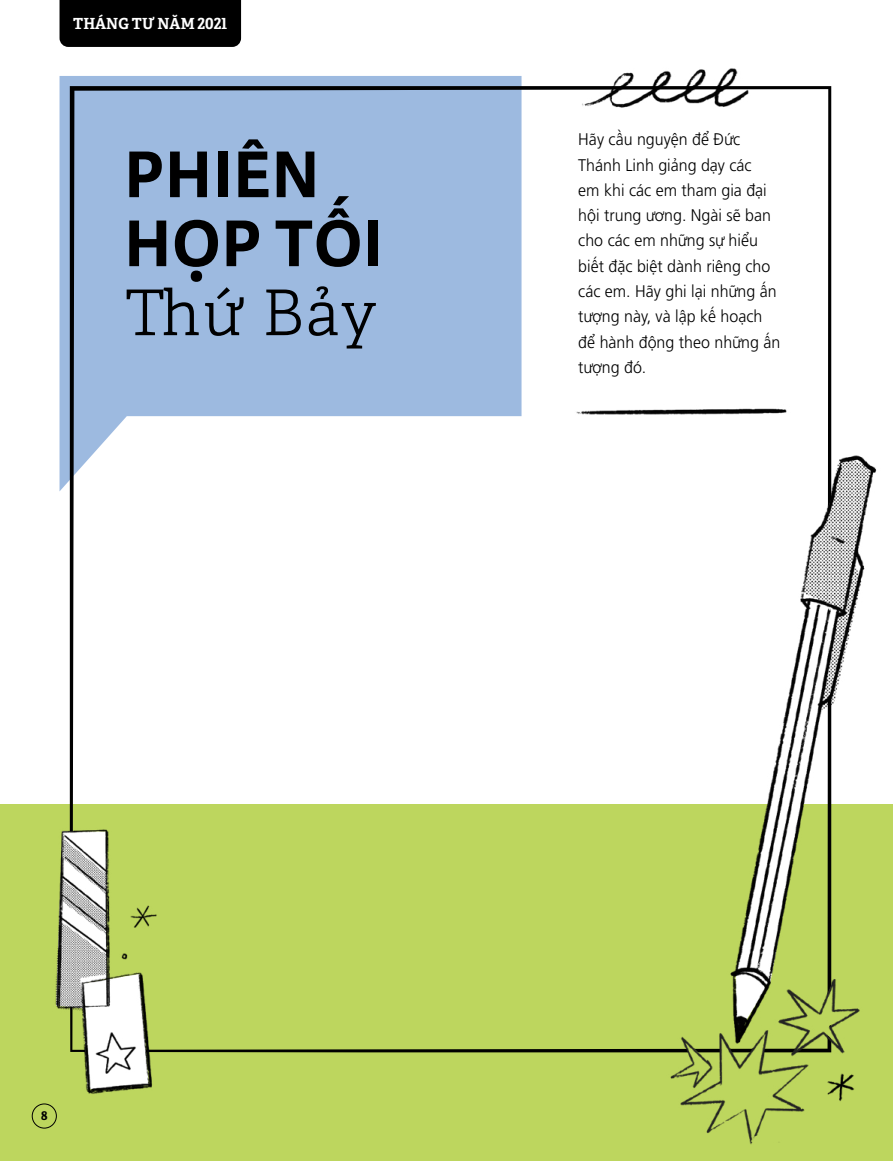
<style>
.page{position:relative;width:893px;height:1161px;background:#fff}
.page>*{position:absolute;margin:0;border:0;box-sizing:border-box;transform-origin:0 0}
.t1{font:700 63px/69px "Helamlds Lat";letter-spacing:.025em;color:#000}
.t2{font:300 63px "Helam Slablds Lat";letter-spacing:.025em;color:#000}
.t3{font:300 16.8px/25.3px "Frutigerlds Lat";color:#000;scale:.95 1}
.t4{font:700 15.3px "Helam Slablds Lat";color:#fff;scale:.95 1}
.t5{font:700 12px "Helam Slablds Lat";color:#000}
</style>
<div class="page">
<div style="left:0;top:804px;width:893px;height:357px;background:#bdd65e"></div>
<svg style="left:70px;top:443px;width:761px;height:609px"></svg>
<img style="left:59px;top:33px;width:773px;height:410px">
<img style="left:32px;top:799px;width:211px;height:313px">
<img style="left:637px;top:450px;width:240px;height:695px">
<div style="left:32px;top:1103px;width:25px;height:25px;border:1px solid #000;border-radius:50%"></div>
<div style="left:60px;top:0;width:181px;height:47px;background:#000"></div>
<p class="t4" style="left:73px;top:11px;width:164px">THÁNG TƯ NĂM 2021</p>
<h1 class="t1" style="left:125px;top:140px;width:259px">PHIÊN<br>HỌP TỐI</h1>
<h1 class="t2" style="left:125px;top:264px;width:253px">Thứ Bảy</h1>
<p class="t3" style="left:578px;top:126px;width:214px">Hãy cầu nguyện để Đức<br>Thánh Linh giảng dạy các<br>em khi các em tham gia đại hội trung ương. Ngài sẽ ban cho các em những sự hiểu biết đặc biệt dành riêng cho các em. Hãy ghi lại những ấn tượng này, và lập kế hoạch để hành động theo những ấn tượng đó.</p>
<p class="t5" style="left:41px;top:1105px;width:8px">8</p>
</div>
